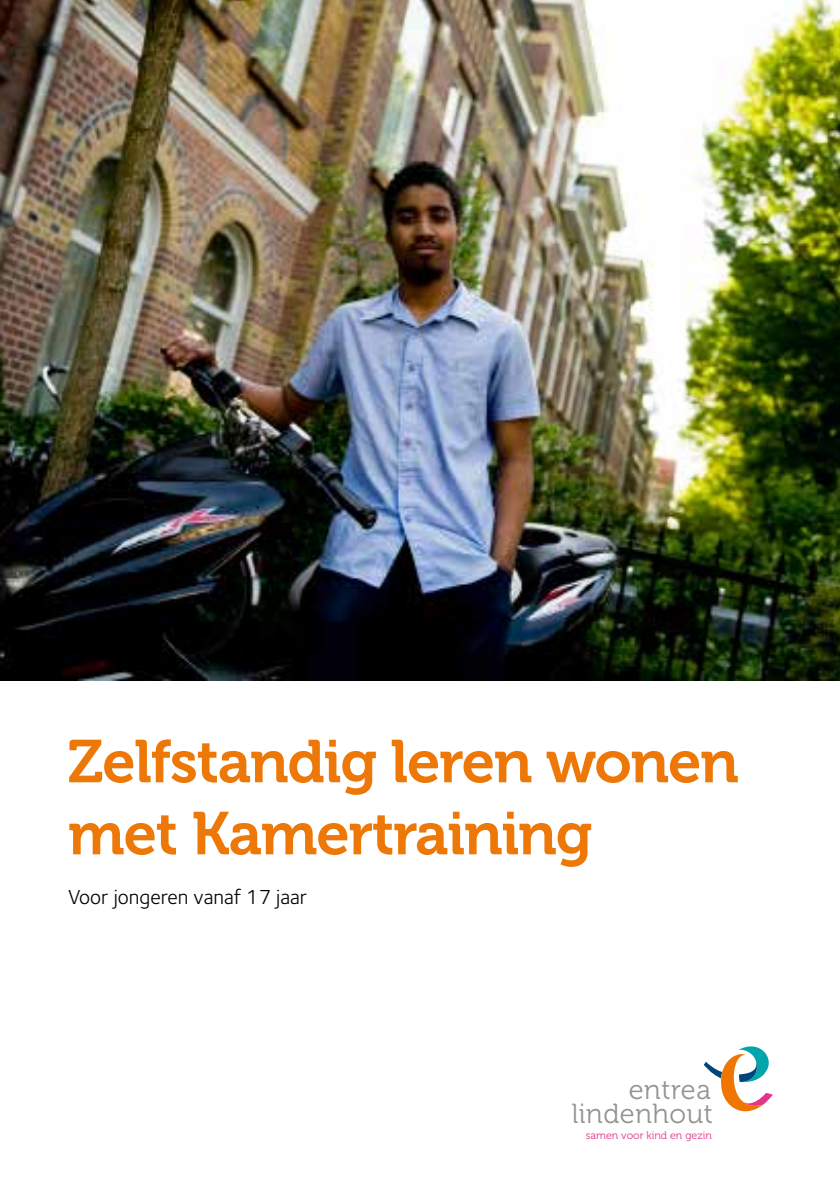
<style>
.page{position:relative;width:840px;height:1191px;background:#fff}
.page>*{position:absolute;margin:0;border:0;box-sizing:border-box;transform-origin:0 0}
.t1{font:60px/72px "Museo 700";letter-spacing:-.02em;color:#ee7807}
.t2{font:27.6px/24.2px "Museo 300";letter-spacing:.02em;color:#939391;text-align:right}
.t3{font:21px "Foundry Sterling";color:#000}
.t4{font:10.8px "Museo 300";color:#e4358b}
</style>
<div class="page">
<svg style="left:703px;top:1046px;width:69px;height:66px"></svg>
<img style="left:0;top:0;width:839px;height:680px">
<p class="t1" style="left:68px;top:726px;width:672px">Zelfstandig leren wonen met Kamertraining</p>
<p class="t3" style="left:68px;top:884px;width:240px">Voor jongeren vanaf 17 jaar</p>
<p class="t2" style="left:571px;top:1077px;width:142px">entrea lindenhout</p>
<p class="t4" style="left:585px;top:1129px;width:127px">samen voor kind en gezin</p>
</div>
